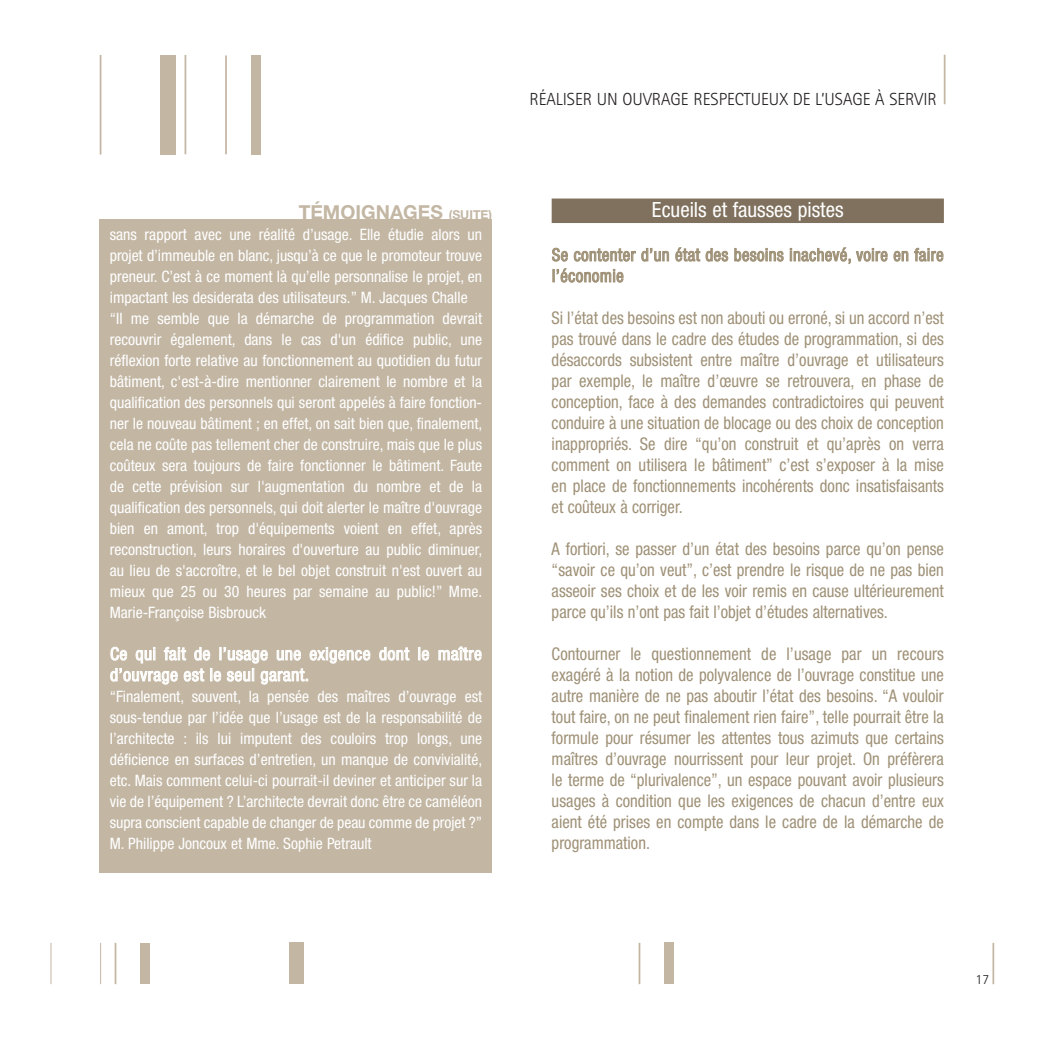
<style>
.page{position:relative;width:1043px;height:1041px;background:#fff}
.page>*{position:absolute;margin:0;border:0;box-sizing:border-box;transform-origin:0 0}
.t1{font:condensed 21px "Helvetica Neue LT";color:#fff}
.t2{font:700 19.25px "Helvetica Neue LT";color:#c3b7a4}
.t3{font:condensed 17.5px/21px "Helvetica Neue LT";color:#9f9177;text-align:justify;scale:.95 1}
.t4{font:condensed 17.5px/21px "Helvetica Neue LT";letter-spacing:.025em;color:#fff}
.t5{font:condensed 17.5px/21px "Helvetica Neue LT";letter-spacing:.025em;color:#9f9177;scale:.95 1}
.t6{font:300 17.5px "Rotis Sans Serif";color:#231f20}
.t7{font:condensed 15.75px/21px "Helvetica Neue LT";color:#fff}
.t8{font:300 14px "Rotis Sans Serif";color:#231f20}
.s1{font-size:12.25px}
</style>
<div class="page">
<hr style="left:115px;top:943px;width:1px;height:41px;background:#c3b7a4">
<hr style="left:100px;top:943px;width:1px;height:41px;background:#c3b7a4">
<hr style="left:50px;top:943px;width:1px;height:41px;background:#c3b7a4">
<div style="left:140px;top:943px;width:10px;height:41px;background:#c3b7a4"></div>
<div style="left:289px;top:943px;width:15px;height:41px;background:#c3b7a4"></div>
<div style="left:664px;top:943px;width:10px;height:41px;background:#c3b7a4"></div>
<hr style="left:992px;top:943px;width:1px;height:41px;background:#c3b7a4">
<hr style="left:638px;top:943px;width:2px;height:41px;background:#c3b7a4">
<hr style="left:225px;top:55px;width:2px;height:99px;background:#c3b7a4">
<hr style="left:184px;top:55px;width:2px;height:99px;background:#c3b7a4">
<hr style="left:100px;top:55px;width:1px;height:100px;background:#c3b7a4">
<div style="left:251px;top:55px;width:10px;height:99px;background:#c3b7a4"></div>
<div style="left:160px;top:55px;width:16px;height:99px;background:#c3b7a4"></div>
<hr style="left:943px;top:55px;width:2px;height:49px;background:#c3b7a4">
<div style="left:551px;top:199px;width:392px;height:24px;background:#80715e"></div>
<div style="left:100px;top:219px;width:392px;height:653px;background:#c3b7a4"></div>
<p class="t2" style="left:298px;top:205px;width:195px">TÉMOIGNAGES <span class="s1">(SUITE)</span></p>
<p class="t7" style="left:110px;top:225px;width:374px">sans rapport avec une réalité d’usage. Elle étudie alors un projet d’immeuble en blanc, jusqu’à ce que le promoteur trouve preneur. C’est à ce moment là qu’elle personnalise le projet, en impactant les desiderata des utilisateurs.” M. Jacques Challe “Il me semble que la démarche de programmation devrait recouvrir également, dans le cas d'un édifice public, une réflexion forte relative au fonctionnement au quotidien du futur bâtiment, c'est-à-dire mentionner clairement le nombre et la qualification des personnels qui seront appelés à faire fonction&shy;ner le nouveau bâtiment ; en effet, on sait bien que, finalement, cela ne coûte pas tellement cher de construire, mais que le plus coûteux sera toujours de faire fonctionner le bâtiment. Faute de cette prévision sur l'augmentation du nombre et de la qualification des personnels, qui doit alerter le maître d'ouvrage bien en amont, trop d'équipements voient en effet, après reconstruction, leurs horaires d'ouverture au public diminuer, au lieu de s'accroître, et le bel objet construit n'est ouvert au mieux que 25 ou 30 heures par semaine au public!” Mme.<br>Marie-Françoise Bisbrouck</p>
<p class="t4" style="left:110px;top:645px;width:373px">Ce qui fait de l’usage une exigence dont le maître d’ouvrage est le seul garant.</p>
<p class="t7" style="left:110px;top:687px;width:374px;text-align:justify">“Finalement, souvent, la pensée des maîtres d’ouvrage est sous-tendue par l’idée que l’usage est de la responsabilité de l’architecte : ils lui imputent des couloirs trop longs, une déficience en surfaces d’entretien, un manque de convivialité, etc. Mais comment celui-ci pourrait-il deviner et anticiper sur la vie de l’équipement ? L’architecte devrait donc être ce caméléon supra conscient capable de changer de peau comme de projet ?” M. Philippe Joncoux et Mme. Sophie Petrault</p>
<p class="t6" style="left:529px;top:92px;width:409px">RÉALISER UN OUVRAGE RESPECTUEUX DE L’USAGE À SERVIR</p>
<p class="t1" style="left:651px;top:202px;width:193px">Ecueils et fausses pistes</p>
<p class="t5" style="left:551px;top:246px;width:414px">Se contenter d’un état des besoins inachevé, voire en faire l’économie</p>
<p class="t3" style="left:551px;top:309px;width:414px">Si l’état des besoins est non abouti ou erroné, si un accord n’est pas trouvé dans le cadre des études de programmation, si des désaccords subsistent entre maître d’ouvrage et utilisateurs par exemple, le maître d’œuvre se retrouvera, en phase de conception, face à des demandes contradictoires qui peuvent conduire à une situation de blocage ou des choix de conception inappropriés. Se dire “qu’on construit et qu’après on verra comment on utilisera le bâtiment” c’est s’exposer à la mise en place de fonctionnements incohérents donc insatisfaisants et coûteux à corriger.</p>
<p class="t3" style="left:551px;top:540px;width:414px">A fortiori, se passer d’un état des besoins parce qu’on pense “savoir ce qu’on veut”, c’est prendre le risque de ne pas bien asseoir ses choix et de les voir remis en cause ultérieurement parce qu’ils n’ont pas fait l’objet d’études alternatives.</p>
<p class="t3" style="left:551px;top:645px;width:414px">Contourner le questionnement de l’usage par un recours exagéré à la notion de polyvalence de l’ouvrage constitue une autre manière de ne pas aboutir l’état des besoins. “A vouloir tout faire, on ne peut finalement rien faire”, telle pourrait être la formule pour résumer les attentes tous azimuts que certains maîtres d’ouvrage nourrissent pour leur projet. On préfèrera le terme de “plurivalence”, un espace pouvant avoir plusieurs usages à condition que les exigences de chacun d’entre eux aient été prises en compte dans le cadre de la démarche de programmation.</p>
<p class="t8" style="left:975px;top:974px;width:15px">17</p>
</div>
